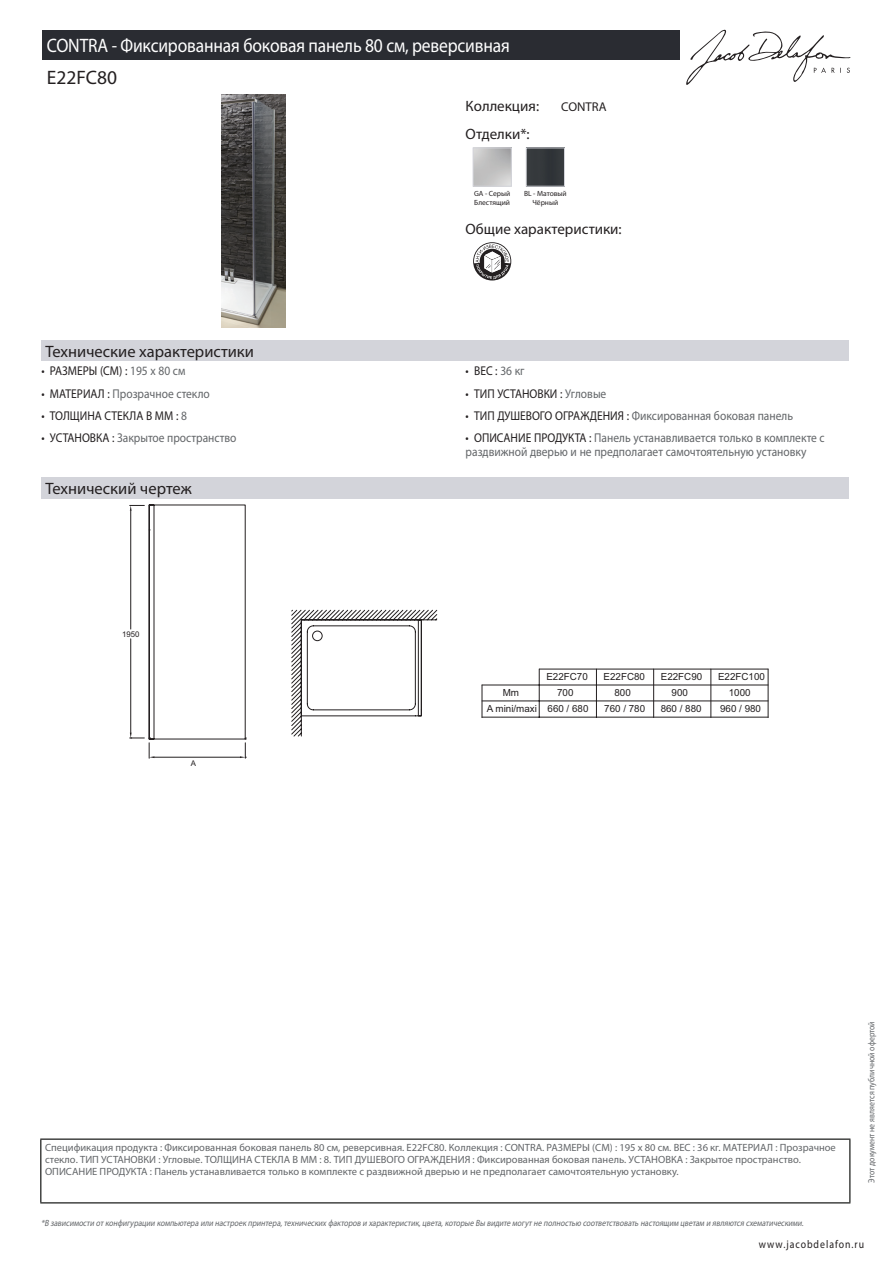
<style>
.page{position:relative;width:893px;height:1263px;background:#fff}
.page>*{position:absolute;margin:0;border:0;box-sizing:border-box;transform-origin:0 0}
.t1{font:19.5px "Myriad Pro";letter-spacing:-.01em;color:#fff;scale:.9 1}
.t2{font:19.5px "Myriad Pro";color:#231f20}
.t3{font:16.5px "Myriad Pro";color:#231f20}
.t4{font:15px "Myriad Pro";color:#231f20}
.t5{font:12.75px/13.5px "Myriad Pro";color:#626568;scale:.9 1}
.t6{font:12.75px "Myriad Pro";color:#231f20;scale:.9 1}
.t7{font:12.75px "Myriad Pro";color:#231f20}
.t8{font:11.25px "Myriad Pro";letter-spacing:.1em;color:#231f20;scale:.87 1}
.t9{font:10.5px/12px "Myriad Pro";color:#626568}
.t10{font:9.75px "Arial";color:#231f20}
.t11{font:italic 9px "Myriad Pro";color:#626568;scale:.87 1}
.t12{font:9px "Myriad Pro";color:#626568;scale:.87 1}
.t13{font:7.8px "Arial";color:#231f20}
.t14{font:7.5px/9px "Myriad Pro";color:#231f20}
.s1{color:#626568}
.s2{color:#231f20}
</style>
<div class="page">
<svg style="left:686px;top:30px;width:164px;height:55px"></svg>
<img style="left:221px;top:95px;width:65px;height:232px">
<div style="left:473px;top:148px;width:39px;height:39px;border:1px solid #d3d4da"></div>
<img style="left:528px;top:150px;width:35px;height:35px">
<div style="left:526px;top:148px;width:39px;height:39px;border:1px solid #d3d4da"></div>
<svg style="left:473px;top:242px;width:38px;height:38px"></svg>
<div style="left:41px;top:340px;width:808px;height:21px;background:#d3d4da"></div>
<div style="left:41px;top:477px;width:808px;height:21px;background:#d3d4da"></div>
<hr style="left:482px;top:685px;width:286px;height:1px;background:#231f20">
<hr style="left:596px;top:669px;width:1px;height:48px;background:#231f20">
<hr style="left:482px;top:700px;width:286px;height:1px;background:#231f20">
<hr style="left:482px;top:717px;width:286px;height:1px;background:#231f20">
<hr style="left:539px;top:669px;width:1px;height:48px;background:#231f20">
<hr style="left:482px;top:685px;width:1px;height:32px;background:#231f20">
<hr style="left:653px;top:669px;width:1px;height:48px;background:#231f20">
<hr style="left:710px;top:669px;width:1px;height:48px;background:#231f20">
<hr style="left:539px;top:669px;width:229px;height:1px;background:#231f20">
<hr style="left:768px;top:669px;width:1px;height:48px;background:#231f20">
<hr style="left:154px;top:757px;width:86px;height:1px;background:#231f20">
<svg style="left:240px;top:742px;width:6px;height:16px"></svg>
<hr style="left:130px;top:511px;width:1px;height:118px;background:#231f20">
<hr style="left:130px;top:639px;width:1px;height:94px;background:#231f20">
<svg style="left:130px;top:505px;width:14px;height:6px"></svg>
<svg style="left:130px;top:733px;width:24px;height:25px"></svg>
<svg style="left:149px;top:505px;width:289px;height:235px"></svg>
<div style="left:43px;top:30px;width:637px;height:30px;background:#2a2c32"></div>
<hr style="left:40px;top:1138px;width:810px;height:2px;background:#040503">
<hr style="left:40px;top:1140px;width:1px;height:62px;background:#040503">
<hr style="left:849px;top:1140px;width:1px;height:62px;background:#040503">
<hr style="left:40px;top:1202px;width:810px;height:1px;background:#040503">
<h1 class="t1" style="left:47px;top:33px;width:516px">CONTRA - Фиксированная боковая панель 80 см, реверсивная</h1>
<h1 class="t2" style="left:47px;top:66px;width:72px">E22FC80</h1>
<h3 class="t4" style="left:466px;top:96px;width:75px">Коллекция:</h3>
<p class="t7" style="left:561px;top:99px;width:47px">CONTRA</p>
<h3 class="t4" style="left:466px;top:125px;width:66px">Отделки*:</h3>
<p class="t14" style="left:474px;top:189px;width:38px">GA - Серый<br>Блестящий</p>
<p class="t14" style="left:524px;top:189px;width:44px;text-align:center">BL - Матовый<br>Чёрный</p>
<h3 class="t4" style="left:466px;top:219px;width:158px">Общие характеристики:</h3>
<h2 class="t3" style="left:46px;top:341px;width:210px">Технические характеристики</h2>
<p class="t6" style="left:41px;top:363px;width:161px">• РАЗМЕРЫ (СМ) : <span class="s1">195 x 80 см</span></p>
<p class="t6" style="left:466px;top:363px;width:67px">• ВЕС : <span class="s1">36 кг</span></p>
<p class="t5" style="left:41px;top:386px;width:189px"><span class="s2">• МАТЕРИАЛ :</span> Прозрачное стекло</p>
<p class="t6" style="left:466px;top:385px;width:158px">• ТИП УСТАНОВКИ : <span class="s1">Угловые</span></p>
<p class="t6" style="left:41px;top:408px;width:163px">• ТОЛЩИНА СТЕКЛА В ММ : <span class="s1">8</span></p>
<p class="t5" style="left:466px;top:409px;width:365px"><span class="s2">• ТИП ДУШЕВОГО ОГРАЖДЕНИЯ :</span> Фиксированная боковая панель</p>
<p class="t5" style="left:41px;top:431px;width:218px"><span class="s2">• УСТАНОВКА :</span> Закрытое пространство</p>
<p class="t5" style="left:466px;top:431px;width:401px"><span class="s2">• ОПИСАНИЕ ПРОДУКТА :</span> Панель устанавливается только в комплекте с раздвижной дверью и не предполагает самочтоятельную установку</p>
<h2 class="t3" style="left:46px;top:478px;width:148px">Технический чертеж</h2>
<p class="t13" style="left:122px;top:628px;width:19px">1950</p>
<p class="t13" style="left:191px;top:758px;width:7px">A</p>
<p class="t10" style="left:546px;top:670px;width:43px">E22FC70</p>
<p class="t10" style="left:604px;top:670px;width:43px">E22FC80</p>
<p class="t10" style="left:661px;top:670px;width:43px">E22FC90</p>
<p class="t10" style="left:718px;top:670px;width:48px">E22FC100</p>
<p class="t10" style="left:503px;top:686px;width:18px">Mm</p>
<p class="t10" style="left:557px;top:686px;width:18px">700</p>
<p class="t10" style="left:614px;top:686px;width:18px">800</p>
<p class="t10" style="left:487px;top:702px;width:52px">A mini/maxi</p>
<p class="t10" style="left:672px;top:686px;width:18px">900</p>
<p class="t10" style="left:729px;top:686px;width:23px">1000</p>
<p class="t10" style="left:548px;top:702px;width:42px">660 / 680</p>
<p class="t10" style="left:604px;top:702px;width:42px">760 / 780</p>
<p class="t10" style="left:661px;top:702px;width:42px">860 / 880</p>
<p class="t10" style="left:720px;top:702px;width:42px">960 / 980</p>
<p class="t9" style="left:45px;top:1141px;width:792px">Спецификация продукта : Фиксированная боковая панель 80 см, реверсивная. E22FC80. Коллекция : CONTRA. РАЗМЕРЫ (СМ) : 195 x 80 см. ВЕС : 36 кг. МАТЕРИАЛ : Прозрачное стекло. ТИП УСТАНОВКИ : Угловые. ТОЛЩИНА СТЕКЛА В ММ : 8. ТИП ДУШЕВОГО ОГРАЖДЕНИЯ : Фиксированная боковая панель. УСТАНОВКА : Закрытое пространство.<br>ОПИСАНИЕ ПРОДУКТА : Панель устанавливается только в комплекте с раздвижной дверью и не предполагает самочтоятельную установку.</p>
<p class="t11" style="left:41px;top:1217px;width:880px">*В зависимости отконфигурации компьютера или настроек принтера,технических факторов и характеристик,цвета,которые Вы видите могутне полностью соответствовать настоящим цветам и являются схематическими.</p>
<p class="t12" style="left:866px;top:1183px;width:187px;rotate:-90deg">Этот документ не является публичной офертой</p>
<p class="t8" style="left:759px;top:1237px;width:122px">www.jacobdelafon.ru</p>
</div>
